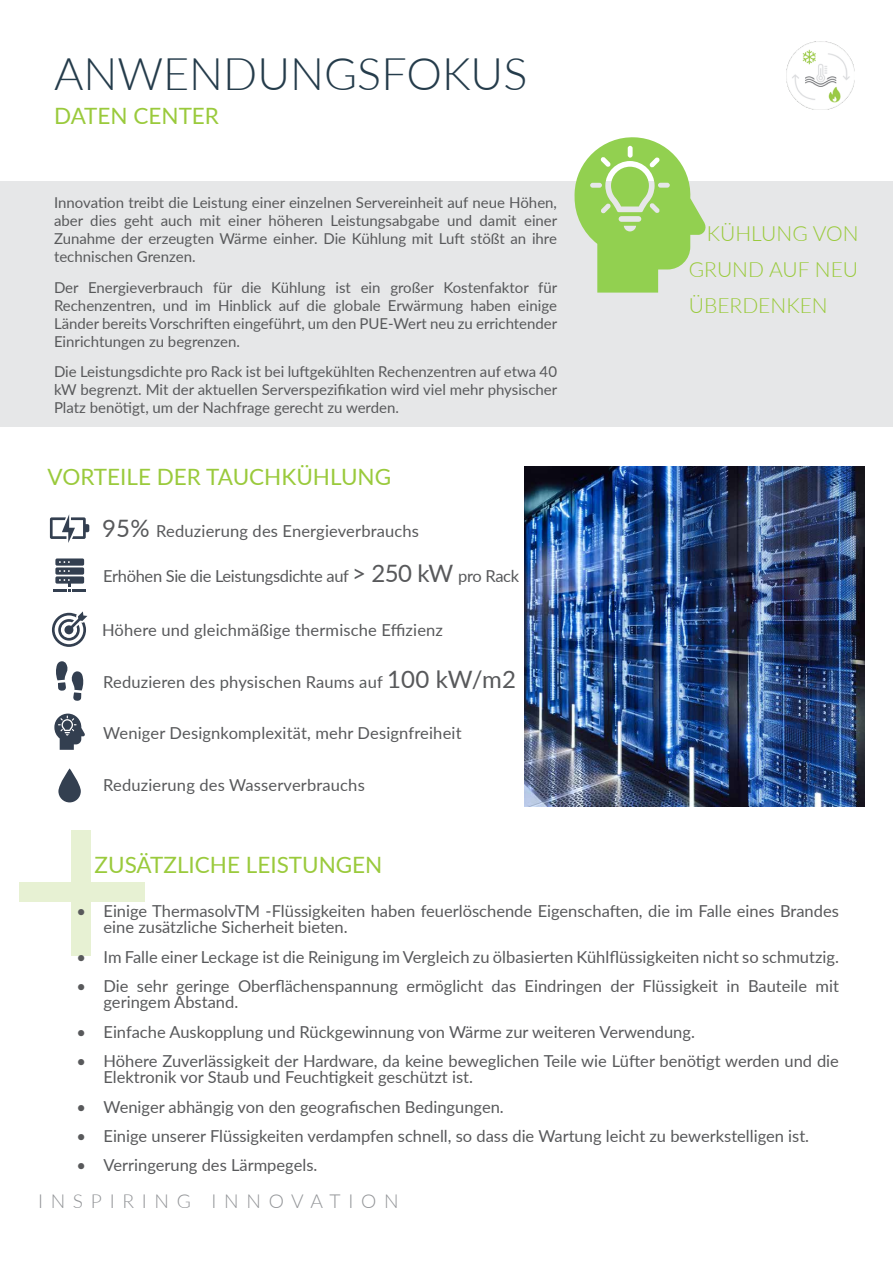
<style>
.page{position:relative;width:893px;height:1263px;background:#fff}
.page>*{position:absolute;margin:0;border:0;box-sizing:border-box;transform-origin:0 0}
.t1{font:300 45px "Lato";color:#253c4b}
.t2{font:22.5px "Lato";color:#9aca3c}
.t3{font:300 21px/36px "Lato";color:#9aca3c;text-align:justify}
.t4{font:300 19.2px "Lato";letter-spacing:.4em;color:#939598}
.t5{font:16.5px/16.5px "Lato";color:#58595b}
.t6{font:16.5px "Lato";letter-spacing:-.02em;color:#58595b}
.t7{font:15px/18px "Lato";color:#58595b;text-align:justify}
.s1{font-size:24px}
</style>
<div class="page">
<div style="left:72px;top:830px;width:19px;height:126px;background:#e7f1d3"></div>
<div style="left:19px;top:882px;width:126px;height:19px;background:#e7f1d3"></div>
<div style="left:0;top:181px;width:893px;height:245px;background:#e6e7e8"></div>
<svg style="left:574px;top:137px;width:132px;height:156px"></svg>
<svg style="left:54px;top:559px;width:32px;height:33px"></svg>
<svg style="left:52px;top:611px;width:35px;height:36px"></svg>
<svg style="left:56px;top:661px;width:28px;height:40px"></svg>
<svg style="left:54px;top:713px;width:31px;height:37px"></svg>
<svg style="left:58px;top:768px;width:23px;height:34px"></svg>
<img style="left:524px;top:467px;width:340px;height:340px">
<svg style="left:50px;top:514px;width:39px;height:29px"></svg>
<img style="left:787px;top:41px;width:68px;height:68px">
<h1 class="t1" style="left:54px;top:43px;width:475px">ANWENDUNGSFOKUS</h1>
<h2 class="t2" style="left:54px;top:100px;width:167px">DATEN CENTER</h2>
<p class="t7" style="left:54px;top:193px;width:505px">Innovation treibt die Leistung einer einzelnen Servereinheit auf neue Höhen, aber dies geht auch mit einer höheren Leistungsabgabe und damit einer Zunahme der erzeugten Wärme einher. Die Kühlung mit Luft stößt an ihre technischen Grenzen.</p>
<p class="t7" style="left:54px;top:278px;width:505px">Der Energieverbrauch für die Kühlung ist ein großer Kostenfaktor für Rechenzentren, und im Hinblick auf die globale Erwärmung haben einige Länder bereits Vorschriften eingeführt, um den PUE-Wert neu zu errichtender Einrichtungen zu begrenzen.</p>
<p class="t7" style="left:54px;top:362px;width:505px">Die Leistungsdichte pro Rack ist bei luftgekühlten Rechenzentren auf etwa 40 kW begrenzt. Mit der aktuellen Serverspezifikation wird viel mehr physischer Platz benötigt, um der Nachfrage gerecht zu werden.</p>
<h2 class="t2" style="left:48px;top:460px;width:345px">VORTEILE DER TAUCHKÜHLUNG</h2>
<p class="t5" style="left:102px;top:522px;width:318px"><span class="s1">95%</span> Reduzierung des Energieverbrauchs</p>
<p class="t6" style="left:103px;top:564px;width:417px">Erhöhen Sie die Leistungsdichte auf <span class="s1">&gt; 250 kW</span> pro Rack</p>
<p class="t5" style="left:102px;top:621px;width:342px">Höhere und gleichmäßige thermische Effizienz</p>
<p class="t5" style="left:103px;top:673px;width:414px">Reduzieren des physischen Raums auf <span class="s1">100 kW/m2</span></p>
<p class="t5" style="left:103px;top:724px;width:360px">Weniger Designkomplexität, mehr Designfreiheit</p>
<p class="t5" style="left:103px;top:776px;width:263px">Reduzierung des Wasserverbrauchs</p>
<h2 class="t2" style="left:95px;top:848px;width:289px">ZUSÄTZLICHE LEISTUNGEN</h2>
<p class="t3" style="left:689px;top:215px;width:171px;text-indent:18px">KÜHLUNG VON GRUND AUF NEU ÜBERDENKEN</p>
<p class="t5" style="left:104px;top:902px;width:737px;text-indent:-27px">• Einige ThermasolvTM -Flüssigkeiten haben feuerlöschende Eigenschaften, die im Falle eines Brandes eine zusätzliche Sicherheit bieten.</p>
<p class="t5" style="left:77px;top:948px;width:764px">• Im Falle einer Leckage ist die Reinigung im Vergleich zu ölbasierten Kühlflüssigkeiten nicht so schmutzig.</p>
<p class="t5" style="left:104px;top:977px;width:737px;text-indent:-27px">• Die sehr geringe Oberflächenspannung ermöglicht das Eindringen der Flüssigkeit in Bauteile mit geringem Abstand.</p>
<p class="t5" style="left:77px;top:1023px;width:620px">• Einfache Auskopplung und Rückgewinnung von Wärme zur weiteren Verwendung.</p>
<p class="t5" style="left:104px;top:1052px;width:737px;text-indent:-27px">• Höhere Zuverlässigkeit der Hardware, da keine beweglichen Teile wie Lüfter benötigt werden und die<br>Elektronik vor Staub und Feuchtigkeit geschützt ist.</p>
<p class="t5" style="left:77px;top:1098px;width:429px">• Weniger abhängig von den geografischen Bedingungen.</p>
<p class="t5" style="left:77px;top:1127px;width:734px">• Einige unserer Flüssigkeiten verdampfen schnell, so dass die Wartung leicht zu bewerkstelligen ist.</p>
<p class="t5" style="left:77px;top:1156px;width:242px">• Verringerung des Lärmpegels.</p>
<p class="t4" style="left:38px;top:1187px;width:362px">INSPIRING INNOVATION</p>
</div>
